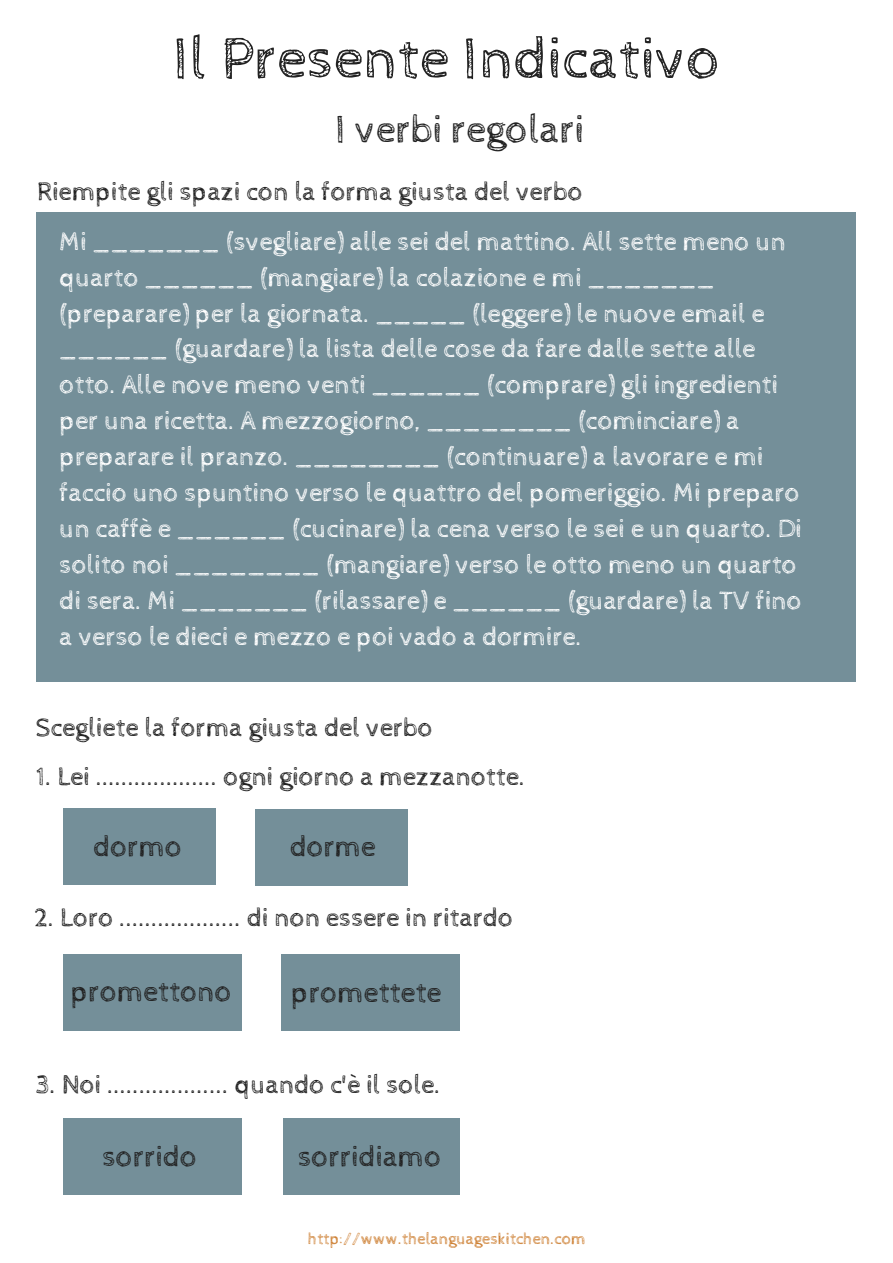
<style>
.page{position:relative;width:893px;height:1263px;background:#fff}
.page>*{position:absolute;margin:0;border:0;box-sizing:border-box;transform-origin:0 0}
.t1{font:59.55px "Cabin Sketch";color:#222}
.t2{font:39.6px "Cabin Sketch";color:#222}
.t3{font:29.7px "Cabin Sketch";color:#222}
.t4{font:26.4px/36px "Cabin Sketch";color:#fff}
.t5{font:26.4px "Cabin Sketch";color:#222}
.t6{font:16.5px "Cabin Sketch";color:#cd7f32}
</style>
<div class="page">
<div style="left:36px;top:212px;width:819px;height:470px;background:#748f99"></div>
<div style="left:63px;top:808px;width:153px;height:77px;background:#748f99"></div>
<div style="left:255px;top:809px;width:153px;height:77px;background:#748f99"></div>
<div style="left:281px;top:954px;width:179px;height:77px;background:#748f99"></div>
<div style="left:63px;top:954px;width:179px;height:77px;background:#748f99"></div>
<div style="left:283px;top:1118px;width:177px;height:77px;background:#748f99"></div>
<div style="left:63px;top:1118px;width:179px;height:77px;background:#748f99"></div>
<h1 class="t1" style="left:173px;top:26px;width:549px">Il Presente Indicativo</h1>
<h2 class="t2" style="left:335px;top:107px;width:251px">I verbi regolari</h2>
<p class="t5" style="left:37px;top:177px;width:547px">Riempite gli spazi con la forma giusta del verbo</p>
<p class="t4" style="left:60px;top:224px;width:744px">Mi _______ (svegliare) alle sei del mattino. All sette meno un quarto ______ (mangiare) la colazione e mi _______ (preparare) per la giornata. _____ (leggere) le nuove email e ______ (guardare) la lista delle cose da fare dalle sette alle otto. Alle nove meno venti ______ (comprare) gli ingredienti per una ricetta. A mezzogiorno, ________ (cominciare) a preparare il pranzo. ________ (continuare) a lavorare e mi faccio uno spuntino verso le quattro del pomeriggio. Mi preparo un caffè e ______ (cucinare) la cena verso le sei e un quarto. Di solito noi ________ (mangiare) verso le otto meno un quarto di sera. Mi _______ (rilassare) e ______ (guardare) la TV fino a verso le dieci e mezzo e poi vado a dormire.</p>
<p class="t5" style="left:36px;top:713px;width:398px">Scegliete la forma giusta del verbo</p>
<p class="t5" style="left:36px;top:762px;width:491px">1. Lei ................... ogni giorno a mezzanotte.</p>
<p class="t3" style="left:93px;top:829px;width:90px">dormo</p>
<p class="t3" style="left:290px;top:829px;width:87px">dorme</p>
<p class="t5" style="left:35px;top:903px;width:480px">2. Loro ................... di non essere in ritardo</p>
<p class="t3" style="left:71px;top:974px;width:162px">promettono</p>
<p class="t3" style="left:291px;top:976px;width:152px">promettete</p>
<p class="t5" style="left:36px;top:1070px;width:406px">3. Noi ................... quando c'è il sole.</p>
<p class="t3" style="left:102px;top:1140px;width:96px">sorrido</p>
<p class="t3" style="left:298px;top:1140px;width:145px">sorridiamo</p>
<p class="t6" style="left:308px;top:1230px;width:279px">http://www.thelanguageskitchen.com</p>
</div>
